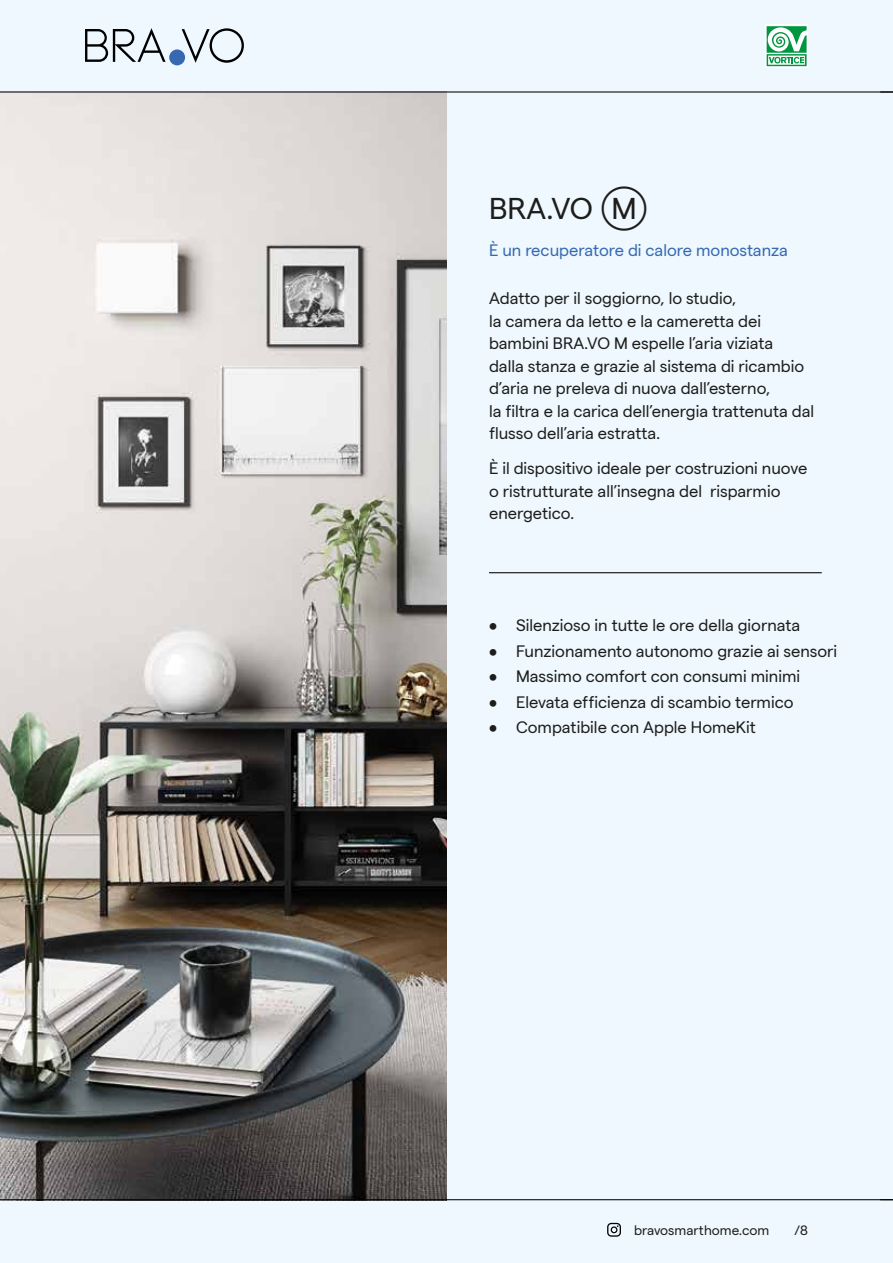
<style>
.page{position:relative;width:893px;height:1263px;background:#eef8fe}
.page>*{position:absolute;margin:0;border:0;box-sizing:border-box;transform-origin:0 0}
.t1{font:30px "Matter";color:#1d1d1b}
.t2{font:16.5px/22.5px "Matter";color:#1d1d1b}
.t3{font:16.5px "Matter";color:#3669b1}
.t4{font:13.5px "Matter";color:#1d1d1b}
.s1{font-family:"Bravo Icons LT"}
</style>
<div class="page">
<img style="left:0;top:93px;width:446px;height:1106px">
<hr style="left:489px;top:572px;width:333px;height:1px;background:#000">
<hr style="left:0;top:91px;width:893px;height:2px;background:#000">
<svg style="left:880px;top:91px;width:13px;height:2px"></svg>
<svg style="left:85px;top:28px;width:159px;height:35px"></svg>
<div style="left:169px;top:49px;width:16px;height:16px;background:#3669b1;border-radius:50%"></div>
<hr style="left:0;top:1199px;width:893px;height:1px;background:#000">
<svg style="left:607px;top:1223px;width:14px;height:14px"></svg>
<svg style="left:765px;top:25px;width:43px;height:43px"></svg>
<svg style="left:767px;top:26px;width:40px;height:40px;background:#7cc99d"></svg>
<h1 class="t1" style="left:489px;top:186px;width:160px">BRA.VO <span class="s1">M</span></h1>
<p class="t3" style="left:489px;top:238px;width:301px">È un recuperatore di calore monostanza</p>
<p class="t2" style="left:489px;top:286px;width:327px">Adatto per il soggiorno, lo studio,<br>la camera da letto e la cameretta dei bambini BRA.VO M espelle l’aria viziata<br>dalla stanza e grazie al sistema di ricambio d’aria ne preleva di nuova dall’esterno,<br>la filtra e la carica dell’energia trattenuta dal flusso dell’aria estratta.</p>
<p class="t2" style="left:489px;top:456px;width:320px">È il dispositivo ideale per costruzioni nuove o ristrutturate all’insegna del risparmio energetico.</p>
<p class="t2" style="left:489px;top:613px;width:313px">• Silenzioso in tutte le ore della giornata</p>
<p class="t2" style="left:489px;top:638px;width:350px">• Funzionamento autonomo grazie ai sensori</p>
<p class="t2" style="left:489px;top:664px;width:313px">• Massimo comfort con consumi minimi</p>
<p class="t2" style="left:489px;top:689px;width:306px">• Elevata efficienza di scambio termico</p>
<p class="t2" style="left:489px;top:715px;width:269px">• Compatibile con Apple HomeKit</p>
<p class="t4" style="left:634px;top:1220px;width:137px">bravosmarthome.com</p>
<p class="t4" style="left:795px;top:1220px;width:15px">/8</p>
</div>
